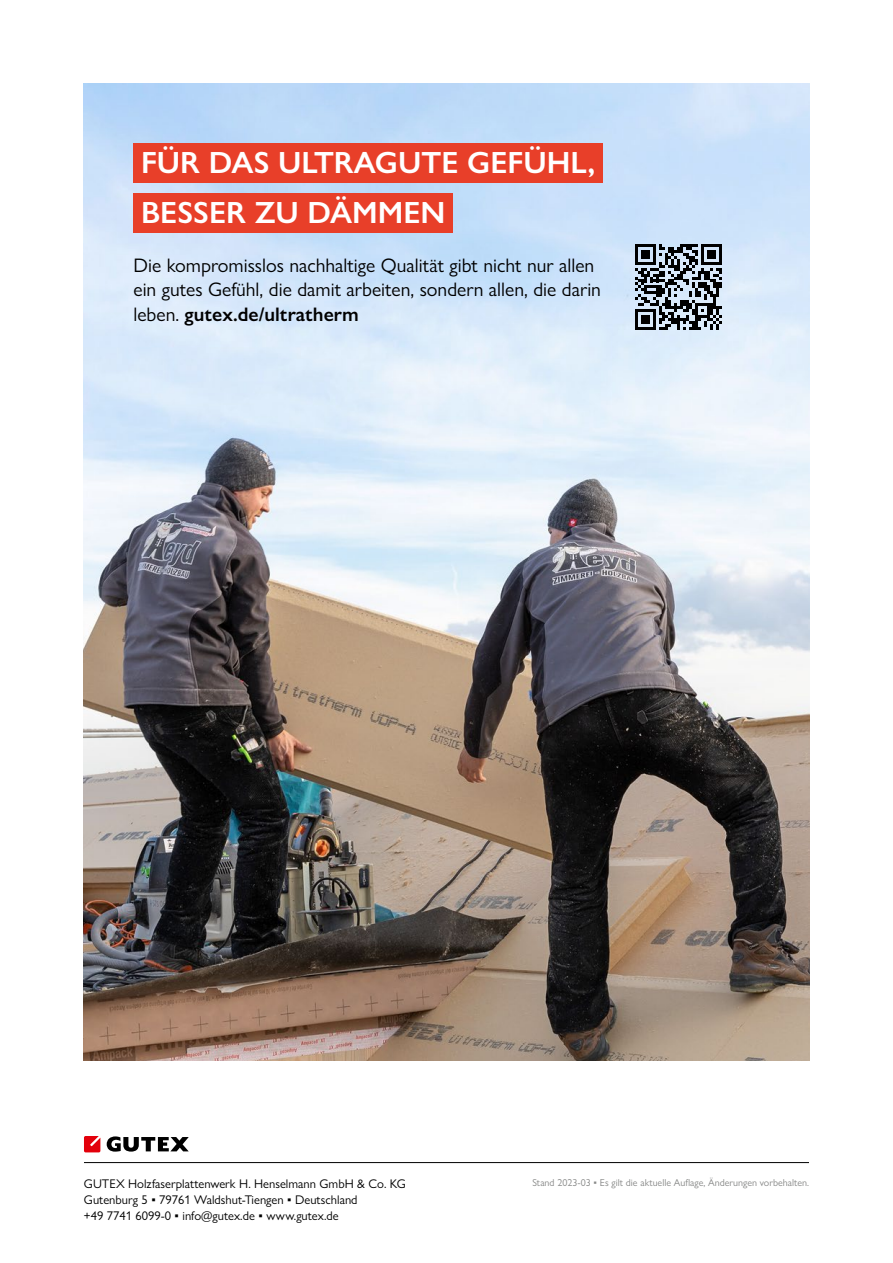
<style>
.page{position:relative;width:893px;height:1263px;background:#fff}
.page>*{position:absolute;margin:0;border:0;box-sizing:border-box;transform-origin:0 0}
._2_Titel-1{font:600 30.75px "Gill Sans Nova";color:#fff}
._2_Titel-1-Folgezeil{font:600 30.75px "Gill Sans Nova";color:#fff}
._2_Titel-3{font:19.65px/24.6px "Gill Sans Nova";color:#000}
.t1{font:12.6px/15.8px "Gill Sans Nova";color:#000}
.t2{font:10.05px "Gill Sans Nova";color:#888988}
.s1{font-weight:600}
</style>
<div class="page">
<img style="left:84px;top:84px;width:725px;height:977px">
<div style="left:133px;top:143px;width:470px;height:40px;background:#e83f29"></div>
<div style="left:133px;top:193px;width:320px;height:39px;background:#e83f29"></div>
<svg style="left:635px;top:244px;width:87px;height:86px"></svg>
<svg style="left:107px;top:1136px;width:82px;height:15px"></svg>
<svg style="left:84px;top:1136px;width:16px;height:16px"></svg>
<hr style="left:84px;top:1162px;width:725px;height:1px;background:#000">
<p class="_2_Titel-1" style="left:141px;top:144px;width:456px">FÜR DAS ULTRAGUTE GEFÜHL,</p>
<p class="_2_Titel-1-Folgezeil" style="left:141px;top:194px;width:306px">BESSER ZU DÄMMEN</p>
<p class="_2_Titel-3" style="left:133px;top:253px;width:469px">Die kompromisslos nachhaltige Qualität gibt nicht nur allen ein gutes Gefühl, die damit arbeiten, sondern allen, die darin leben. <span class="s1">gutex.de/ultratherm</span></p>
<p class="t1" style="left:84px;top:1176px;width:323px">GUTEX Holzfaserplattenwerk H. Henselmann GmbH &amp; Co. KG<br>Gutenburg 5 ▪ 79761 Waldshut-Tiengen ▪ Deutschland<br>+49 7741 6099-0 ▪ info@gutex.de ▪ www.gutex.de</p>
<p class="t2" style="left:532px;top:1177px;width:278px">Stand 2023-03 ▪ Es gilt die aktuelle Auflage, Änderungen vorbehalten.</p>
</div>
